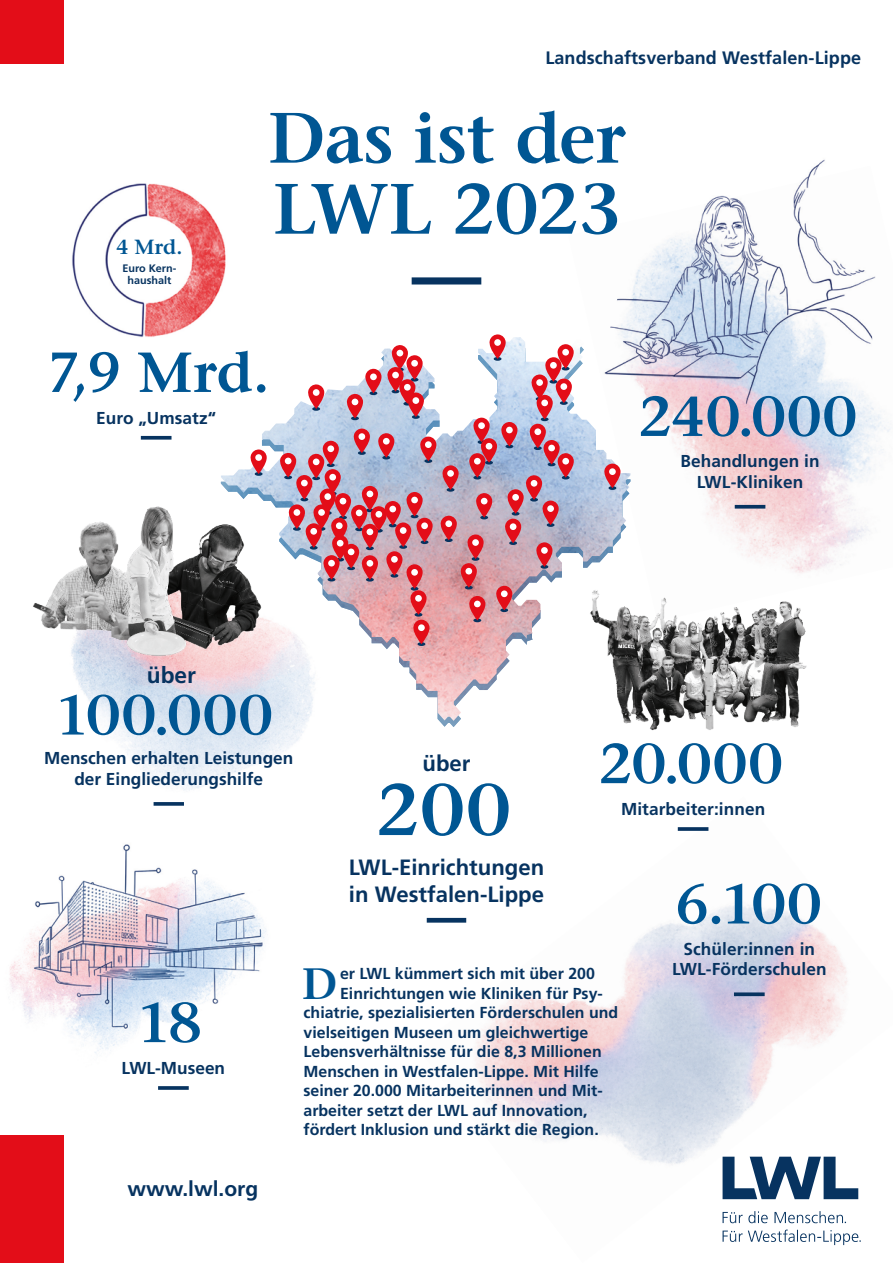
<style>
.page{position:relative;width:893px;height:1263px;background:#fff}
.page>*{position:absolute;margin:0;border:0;box-sizing:border-box;transform-origin:0 0}
.t1{font:600 72.75px "Stone Serif Std";color:#005693}
.t2{font:600 70.95px/70.9px "Stone Serif Std";letter-spacing:-.01em;color:#005693}
.t3{font:600 56.25px "Stone Serif Std";letter-spacing:.03em;color:#005693}
.t4{font:600 43.8px "Stone Serif Std";color:#005693}
.t5{font:700 22.65px "Frutiger LT Std";color:#073360}
.t6{font:700 22.2px/26.5px "Frutiger LT Std";color:#073360}
.t7{font:700 21px "Frutiger LT Std";color:#073360}
.t8{font:600 20.4px "Stone Serif Std";color:#005693}
.t9{font:700 18px "Frutiger LT Std";letter-spacing:.005em;color:#073360}
.t10{font:700 17.25px/20.7px "Frutiger LT Std";letter-spacing:.005em;color:#073360;text-align:center}
.t11{font:700 15.9px "Frutiger LT Std";color:#073360}
.t12{font:700 10.8px/12px "Frutiger LT Std";color:#073360;text-align:center}
</style>
<div class="page">
<img style="left:426px;top:827px;width:433px;height:419px">
<img style="left:630px;top:409px;width:260px;height:164px">
<img style="left:73px;top:666px;width:232px;height:140px">
<img style="left:9px;top:844px;width:257px;height:209px">
<svg style="left:158px;top:1086px;width:31px;height:4px"></svg>
<div style="left:427px;top:918px;width:39px;height:5px;background:#073360"></div>
<svg style="left:678px;top:827px;width:30px;height:4px"></svg>
<img style="left:630px;top:597px;width:177px;height:134px">
<svg style="left:734px;top:992px;width:31px;height:4px"></svg>
<svg style="left:141px;top:436px;width:31px;height:4px"></svg>
<img style="left:72px;top:183px;width:154px;height:154px">
<svg style="left:154px;top:802px;width:30px;height:4px"></svg>
<img style="left:33px;top:506px;width:188px;height:160px">
<svg style="left:735px;top:505px;width:30px;height:4px"></svg>
<img style="left:610px;top:159px;width:266px;height:250px">
<div style="left:412px;top:277px;width:69px;height:7px;background:#073360"></div>
<img style="left:221px;top:337px;width:409px;height:384px">
<svg style="left:250px;top:449px;width:17px;height:27px"></svg>
<svg style="left:604px;top:463px;width:16px;height:27px"></svg>
<svg style="left:280px;top:334px;width:294px;height:312px"></svg>
<div style="left:0;top:1135px;width:64px;height:128px;background:#e30d18"></div>
<div style="left:0;top:0;width:64px;height:64px;background:#e30d18"></div>
<svg style="left:723px;top:1157px;width:135px;height:42px"></svg>
<svg style="left:723px;top:1229px;width:138px;height:16px"></svg>
<svg style="left:723px;top:1211px;width:123px;height:12px"></svg>
<p class="t9" style="left:545px;top:47px;width:317px">Landschaftsverband Westfalen-Lippe</p>
<p class="t8" style="left:116px;top:235px;width:68px">4 Mrd.</p>
<p class="t12" style="left:122px;top:262px;width:56px">Euro Kern&shy;haushalt</p>
<h2 class="t2" style="left:268px;top:103px;width:359px">Das ist der<br>LWL 2023</h2>
<h3 class="t3" style="left:46px;top:339px;width:225px">7,9 Mrd.</h3>
<p class="t10" style="left:96px;top:407px;width:121px">Euro „Umsatz“</p>
<h3 class="t3" style="left:639px;top:383px;width:219px">240.000</h3>
<p class="t10" style="left:680px;top:451px;width:141px">Behandlungen in<br>LWL-Kliniken</p>
<h3 class="t5" style="left:147px;top:662px;width:51px">über</h3>
<h3 class="t3" style="left:55px;top:681px;width:218px">100.000</h3>
<p class="t10" style="left:44px;top:748px;width:251px">Menschen erhalten Leistungen der Eingliederungshilfe</p>
<h3 class="t3" style="left:137px;top:989px;width:66px">18</h3>
<p class="t10" style="left:122px;top:1057px;width:105px">LWL-Museen</p>
<h3 class="t6" style="left:422px;top:750px;width:49px">über</h3>
<h1 class="t1" style="left:376px;top:766px;width:135px">200</h1>
<h3 class="t6" style="left:349px;top:854px;width:197px">LWL-Einrichtungen in Westfalen-Lippe</h3>
<h3 class="t3" style="left:599px;top:730px;width:185px">20.000</h3>
<p class="t10" style="left:621px;top:798px;width:146px">Mitarbeiter:innen</p>
<h3 class="t3" style="left:675px;top:870px;width:147px">6.100</h3>
<h3 class="t4" style="left:302px;top:957px;width:37px">D</h3>
<p class="t11" style="left:340px;top:964px;width:256px">er LWL kümmert sich mit über 200</p>
<p class="t11" style="left:340px;top:984px;width:264px">Einrichtungen wie Kliniken für Psy-</p>
<p class="t11" style="left:304px;top:1003px;width:316px">chiatrie, spezialisierten Förderschulen und</p>
<p class="t11" style="left:304px;top:1023px;width:286px">vielseitigen Museen um gleichwertige</p>
<p class="t11" style="left:304px;top:1042px;width:300px">Lebensverhältnisse für die 8,3 Millionen</p>
<p class="t11" style="left:304px;top:1062px;width:297px">Menschen in Westfalen-Lippe. Mit Hilfe</p>
<p class="t11" style="left:304px;top:1081px;width:301px">seiner 20.000 Mitarbeiterinnen und Mit-</p>
<p class="t11" style="left:304px;top:1101px;width:286px">arbeiter setzt der LWL auf Innovation,</p>
<p class="t11" style="left:304px;top:1120px;width:297px">fördert Inklusion und stärkt die Region.</p>
<p class="t10" style="left:672px;top:938px;width:156px">Schüler:innen in<br>LWL-Förderschulen</p>
<h3 class="t7" style="left:128px;top:1177px;width:132px">www.lwl.org</h3>
</div>
